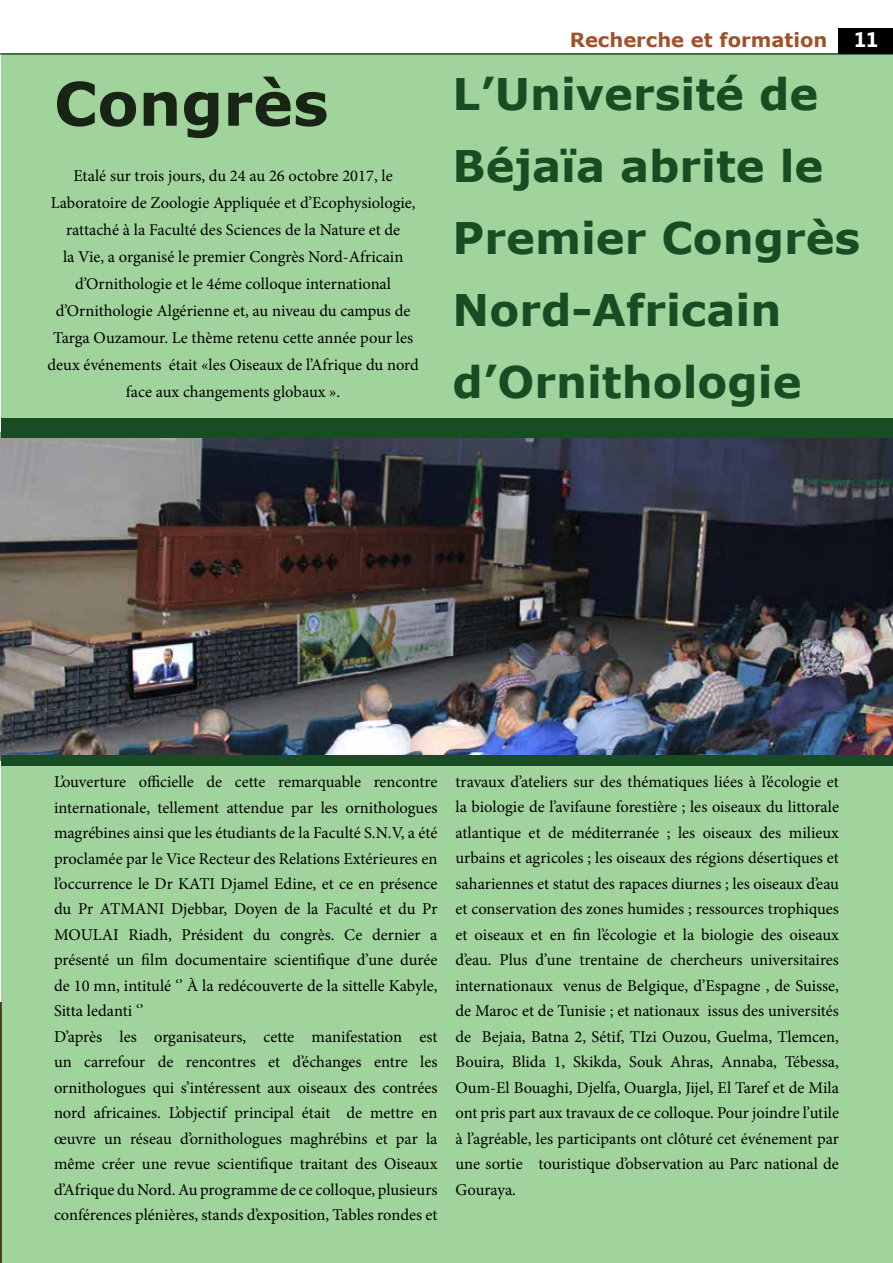
<style>
.page{position:relative;width:893px;height:1263px;background:#fff}
.page>*{position:absolute;margin:0;border:0;box-sizing:border-box;transform-origin:0 0}
.t1{font:700 60px "Verdana";color:#182514}
.t2{font:700 43.5px/72px "Verdana";color:#184d24}
.t3{font:700 21px "Microsoft Tai Le";color:#fff}
.t4{font:700 19.5px "Verdana";color:#9d522b}
.t5{font:16.5px/25.5px "Minion Pro";color:#000;text-align:center}
</style>
<div class="page">
<hr style="left:0;top:1002px;width:1px;height:261px;background:#5e2e32">
<div style="left:1px;top:54px;width:892px;height:1209px;background:#a1d49c"></div>
<hr style="left:0;top:208px;width:1px;height:263px;background:#036">
<hr style="left:0;top:54px;width:893px;height:1px;background:#000">
<div style="left:839px;top:29px;width:54px;height:25px;background:#000"></div>
<img style="left:0;top:433px;width:893px;height:327px">
<div style="left:1px;top:419px;width:892px;height:19px;background:#184d24"></div>
<div style="left:1px;top:755px;width:891px;height:11px;background:#184d24"></div>
<h1 class="t1" style="left:54px;top:61px;width:276px">Congrès</h1>
<p class="t5" style="left:48px;top:162px;width:373px;line-height:27px">Etalé sur trois jours, du 24 au 26 octobre 2017, le Laboratoire de Zoologie Appliquée et d’Ecophysiologie, rattaché à la Faculté des Sciences de la Nature et de<br>la Vie, a organisé le premier Congrès Nord-Africain d’Ornithologie et le 4éme colloque international d’Ornithologie Algérienne et, au niveau du campus de Targa Ouzamour. Le thème retenu cette année pour les deux événements était «les Oiseaux de l’Afrique du nord face aux changements globaux ».</p>
<p class="t4" style="left:570px;top:26px;width:259px">Recherche et formation</p>
<p class="t3" style="left:854px;top:28px;width:26px">11</p>
<h2 class="t2" style="left:453px;top:57px;width:409px">L’Université de<br>Béjaïa abrite le<br>Premier Congrès<br>Nord-Africain d’Ornithologie</h2>
<p class="t5" style="left:54px;top:769px;width:385px;text-align:left">L’ouverture officielle de cette remarquable rencontre internationale, tellement attendue par les ornithologues magrébines ainsi que les étudiants de la Faculté S.N.V, a été proclamée par le Vice Recteur des Relations Extérieures en l’occurrence le Dr KATI Djamel Edine, et ce en présence du Pr ATMANI Djebbar, Doyen de la Faculté et du Pr MOULAI Riadh, Président du congrès. Ce dernier a présenté un film documentaire scientifique d’une durée de 10 mn, intitulé ‘’ À la redécouverte de la sittelle Kabyle, Sitta ledanti ‘’<br>D’après les organisateurs, cette manifestation est un carrefour de rencontres et d’échanges entre les ornithologues qui s’intéressent aux oiseaux des contrées nord africaines. L’objectif principal était de mettre en œuvre un réseau d’ornithologues maghrébins et par la même créer une revue scientifique traitant des Oiseaux d’Afrique du Nord. Au programme de ce colloque, plusieurs conférences plénières, stands d’exposition, Tables rondes et</p>
<p class="t5" style="left:455px;top:769px;width:385px;text-align:justify">travaux d’ateliers sur des thématiques liées à l’écologie et la biologie de l’avifaune forestière ; les oiseaux du littorale atlantique et de méditerranée ; les oiseaux des milieux urbains et agricoles ; les oiseaux des régions désertiques et sahariennes et statut des rapaces diurnes ; les oiseaux d’eau et conservation des zones humides ; ressources trophiques et oiseaux et en fin l’écologie et la biologie des oiseaux d’eau. Plus d’une trentaine de chercheurs universitaires internationaux venus de Belgique, d’Espagne , de Suisse, de Maroc et de Tunisie ; et nationaux issus des universités de Bejaia, Batna 2, Sétif, TIzi Ouzou, Guelma, Tlemcen, Bouira, Blida 1, Skikda, Souk Ahras, Annaba, Tébessa, Oum-El Bouaghi, Djelfa, Ouargla, Jijel, El Taref et de Mila ont pris part aux travaux de ce colloque. Pour joindre l’utile à l’agréable, les participants ont clôturé cet événement par une sortie touristique d’observation au Parc national de Gouraya.</p>
</div>
